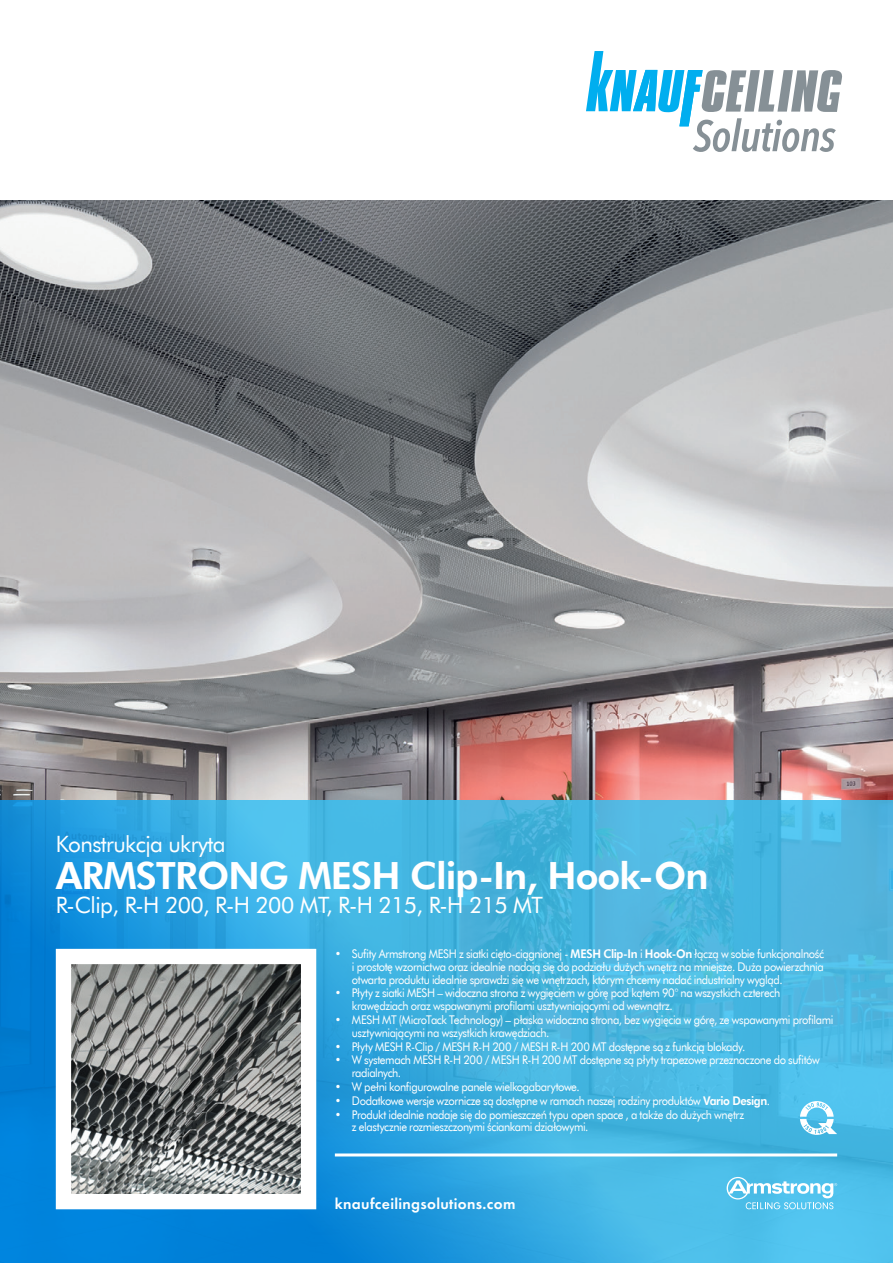
<style>
.page{position:relative;width:893px;height:1263px;background:#fff}
.page>*{position:absolute;margin:0;border:0;box-sizing:border-box;transform-origin:0 0}
.t1{font:800 37.5px "Futura TL";letter-spacing:-.025em;color:#fff}
.t2{font:22.5px "Futura TL";letter-spacing:-.025em;color:#fff}
.t3{font:600 15.75px "Futura PT";letter-spacing:.02em;color:#fff}
.t4{font:12px/12.8px "Futura TL";letter-spacing:-.035em;color:#fff;scale:.93 1}
.s1{font-weight:800}
</style>
<div class="page">
<img style="left:0;top:200px;width:893px;height:600px">
<svg style="left:0;top:800px;width:893px;height:463px;background:#40aee1"></svg>
<svg style="left:727px;top:1177px;width:110px;height:32px;background:#7bd0ef"></svg>
<hr style="left:335px;top:1153px;width:502px;height:3px;background:#fff">
<svg style="left:800px;top:1101px;width:37px;height:34px"></svg>
<img style="left:72px;top:965px;width:228px;height:228px">
<svg style="left:586px;top:51px;width:256px;height:101px"></svg>
<h2 class="t2" style="left:56px;top:829px;width:171px">Konstrukcja ukryta</h2>
<h1 class="t1" style="left:56px;top:850px;width:654px">ARMSTRONG MESH Clip-In, Hook-On</h1>
<h2 class="t2" style="left:56px;top:890px;width:489px">R-Clip, R-H 200, R-H 200 MT, R-H 215, R-H 215 MT</h2>
<p class="t4" style="left:352px;top:947px;width:509px;text-align:justify;text-indent:-17px">• Sufity Armstrong MESH z siatki cięto-ciągnionej - <span class="s1">MESH Clip-In</span> i <span class="s1">Hook-On</span> łączą w sobie funkcjonalność i prostotę wzornictwa oraz idealnie nadają się do podziału dużych wnętrz na mniejsze. Duża powierzchnia otwarta produktu idealnie sprawdzi się we wnętrzach, którym chcemy nadać industrialny wygląd.</p>
<p class="t4" style="left:352px;top:986px;width:462px;text-indent:-17px">• Płyty z siatki MESH – widoczna strona z wygięciem w górę pod kątem 90° na wszystkich czterech krawędziach oraz wspawanymi profilami usztywniającymi od wewnątrz.</p>
<p class="t4" style="left:352px;top:1013px;width:519px;text-indent:-17px">• MESH MT (MicroTack Technology) – płaska widoczna strona, bez wygięcia w górę, ze wspawanymi profilami usztywniającymi na wszystkich krawędziach.</p>
<p class="t4" style="left:335px;top:1039px;width:443px">• Płyty MESH R-Clip / MESH R-H 200 / MESH R-H 200 MT dostępne są z funkcją blokady.</p>
<p class="t4" style="left:352px;top:1053px;width:505px;text-indent:-17px">• W systemach MESH R-H 200 / MESH R-H 200 MT dostępne są płyty trapezowe przeznaczone do sufitów radialnych.</p>
<p class="t4" style="left:335px;top:1080px;width:265px">• W pełni konfigurowalne panele wielkogabarytowe.</p>
<p class="t4" style="left:335px;top:1094px;width:469px">• Dodatkowe wersje wzornicze są dostępne w ramach naszej rodziny produktów <span class="s1">Vario Design</span>.</p>
<p class="t4" style="left:352px;top:1107px;width:423px;text-indent:-17px">• Produkt idealnie nadaje się do pomieszczeń typu open space , a także do dużych wnętrz z elastycznie rozmieszczonymi ściankami działowymi.</p>
<h3 class="t3" style="left:335px;top:1194px;width:182px">knaufceilingsolutions.com</h3>
</div>
